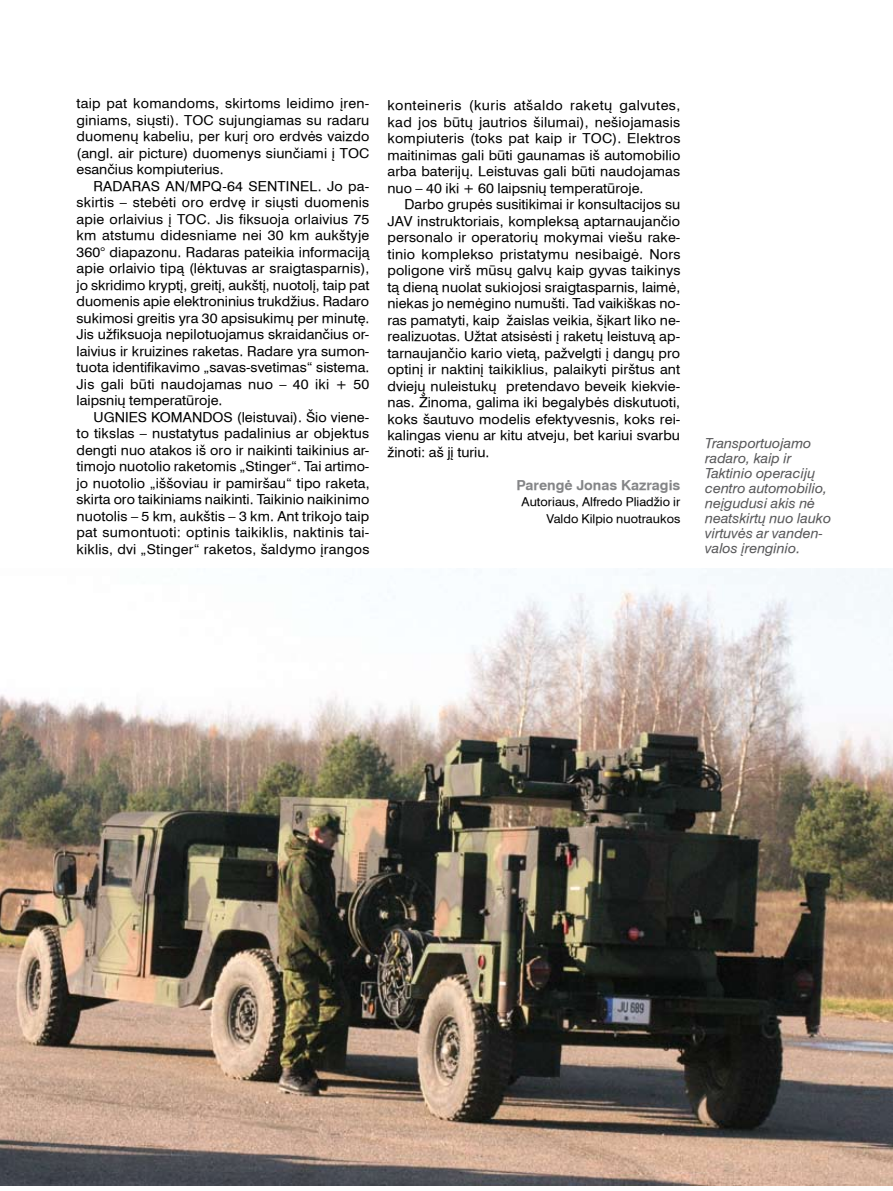
<style>
.page{position:relative;width:893px;height:1191px;background:#fff}
.page>*{position:absolute;margin:0;border:0;box-sizing:border-box;transform-origin:0 0}
.t1{font:13.5px/16.5px "Helvetica LT";letter-spacing:.005em;color:#000;text-align:justify;scale:1.06 1}
.t2{font:13.5px/15px "Helvetica LT Italic";color:#58585a;scale:1.06 1}
.t3{font:13.5px "Helvetica LT Bold";color:#848587;scale:1.06 1}
.t4{font:12px/16.5px "Helvetica LT";color:#000;text-align:right;scale:1.06 1}
</style>
<div class="page">
<img style="left:0;top:569px;width:893px;height:616px">
<p class="t1" style="left:77px;top:95px;width:278px">taip pat komandoms, skirtoms leidimo įren&shy;giniams, siųsti). TOC sujungiamas su radaru duomenų kabeliu, per kurį oro erdvės vaizdo (angl. air picture) duomenys siunčiami į TOC esančius kompiuterius.</p>
<p class="t1" style="left:77px;top:177px;width:278px;text-indent:17px">RADARAS AN/MPQ-64 SENTINEL. Jo pa&shy;skirtis – stebėti oro erdvę ir siųsti duomenis apie orlaivius į TOC. Jis fiksuoja orlaivius 75 km atstumu didesniame nei 30 km aukštyje 360° diapazonu. Radaras pateikia informaciją apie orlaivio tipą (lėktuvas ar sraigtasparnis), jo skridimo kryptį, greitį, aukštį, nuotolį, taip pat duomenis apie elektroninius trukdžius. Radaro sukimosi greitis yra 30 apsisukimų per minutę.<br>Jis užfiksuoja nepilotuojamus skraidančius or&shy;laivius ir kruizines raketas. Radare yra sumon&shy;tuota identifikavimo „savas-svetimas“ sistema.<br>Jis gali būti naudojamas nuo – 40 iki + 50 laipsnių temperatūroje.</p>
<p class="t1" style="left:77px;top:408px;width:278px;text-indent:17px">UGNIES KOMANDOS (leistuvai). Šio viene&shy;to tikslas – nustatytus padalinius ar objektus dengti nuo atakos iš oro ir naikinti taikinius ar&shy;timojo nuotolio raketomis „Stinger“. Tai artimo&shy;jo nuotolio „iššoviau ir pamiršau“ tipo raketa, skirta oro taikiniams naikinti. Taikinio naikinimo nuotolis – 5 km, aukštis – 3 km. Ant trikojo taip pat sumontuoti: optinis taikiklis, naktinis tai&shy;kiklis, dvi „Stinger“ raketos, šaldymo įrangos</p>
<p class="t1" style="left:387px;top:97px;width:278px">konteineris (kuris atšaldo raketų galvutes, kad jos būtų jautrios šilumai), nešiojamasis kompiuteris (toks pat kaip ir TOC). Elektros maitinimas gali būti gaunamas iš automobilio arba baterijų. Leistuvas gali būti naudojamas nuo – 40 iki + 60 laipsnių temperatūroje.</p>
<p class="t1" style="left:387px;top:196px;width:278px;text-indent:17px">Darbo grupės susitikimai ir konsultacijos su JAV instruktoriais, kompleksą aptarnaujančio personalo ir operatorių mokymai viešu rake&shy;tinio komplekso pristatymu nesibaigė. Nors poligone virš mūsų galvų kaip gyvas taikinys tą dieną nuolat sukiojosi sraigtasparnis, laimė, niekas jo nemėgino numušti. Tad vaikiškas no&shy;ras pamatyti, kaip žaislas veikia, šįkart liko ne&shy;realizuotas. Užtat atsisėsti į raketų leistuvą ap&shy;tarnaujančio kario vietą, pažvelgti į dangų pro optinį ir naktinį taikiklius, palaikyti pirštus ant dviejų nuleistukų pretendavo beveik kiekvie&shy;nas. Žinoma, galima iki begalybės diskutuoti, koks šautuvo modelis efektyvesnis, koks rei&shy;kalingas vienu ar kitu atveju, bet kariui svarbu žinoti: aš jį turiu.</p>
<p class="t3" style="left:516px;top:477px;width:156px">Parengė Jonas Kazragis</p>
<p class="t4" style="left:522px;top:494px;width:151px">Autoriaus, Alfredo Pliadžio ir<br>Valdo Kilpio nuotraukos</p>
<p class="t2" style="left:705px;top:435px;width:120px">Transportuojamo radaro, kaip ir<br>Taktinio operacijų centro automobilio, neįgudusi akis nė neatskirtų nuo lauko virtuvės ar vanden&shy;valos įrenginio.</p>
</div>
